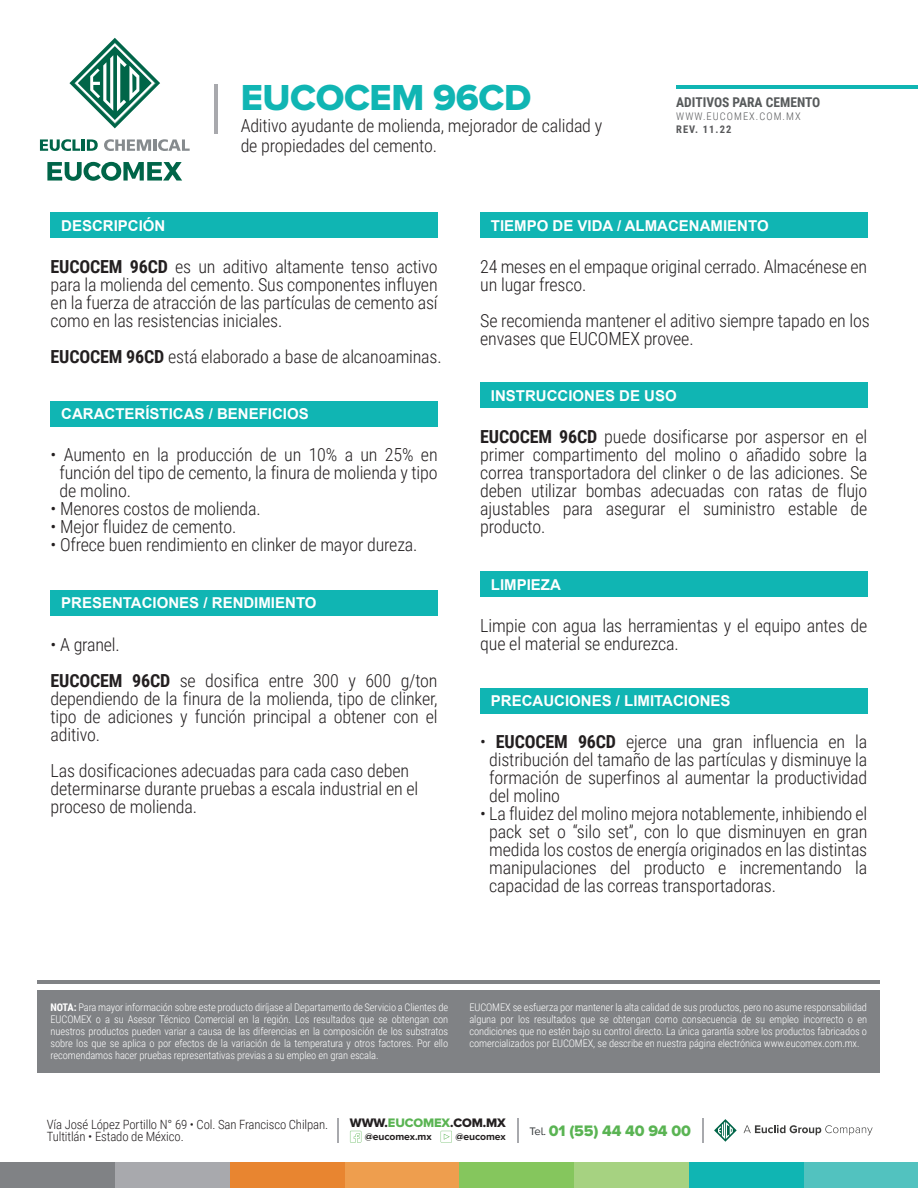
<style>
.page{position:relative;width:918px;height:1188px;background:#fff}
.page>*{position:absolute;margin:0;border:0;box-sizing:border-box;transform-origin:0 0}
.t1{font:37.5px "Proxima Nova A Extrabld";letter-spacing:-.01em;color:#10b5b3}
.t2{font:300 18px/18px "Roboto Condensed";letter-spacing:-.01em;color:#231f20}
.t3{font:15.75px "Proxima Nova A Extrabld";letter-spacing:-.01em;color:#5ab453}
.t4{font:700 15px "Arial";color:#fff}
.t5{font:700 13.5px "Roboto Condensed";color:#575a5b}
.t6{font:300 12.75px/12.8px "Roboto Condensed";letter-spacing:-.01em;color:#231f20}
.t7{font:12.75px "Proxima Nova A Extrabld";letter-spacing:-.01em;color:#231f20}
.t8{font:300 10.5px/12px "Roboto Condensed";letter-spacing:-.01em;color:#fff;text-align:justify}
.t9{font:300 10.5px "Roboto Condensed";letter-spacing:.1em;color:#57585a}
.t10{font:700 10.5px "Roboto Condensed";letter-spacing:.1em;color:#57585a}
.t11{font:700 10.35px "Proxima Nova A";letter-spacing:-.01em;color:#231f20}
.s1{font-weight:700}
.s2{color:#5ab453}
.s3{font-family:"Proxima Nova A";font-size:11.25px;color:#333739}
</style>
<div class="page">
<div style="left:804px;top:1162px;width:114px;height:26px;background:#52c2bf"></div>
<div style="left:689px;top:1162px;width:115px;height:26px;background:#10b5b3"></div>
<div style="left:574px;top:1162px;width:115px;height:26px;background:#a6d281"></div>
<div style="left:459px;top:1162px;width:115px;height:26px;background:#85c65d"></div>
<div style="left:345px;top:1162px;width:114px;height:26px;background:#ee9e4e"></div>
<div style="left:230px;top:1162px;width:115px;height:26px;background:#e88530"></div>
<div style="left:115px;top:1162px;width:115px;height:26px;background:#a8a9ad"></div>
<div style="left:0;top:1162px;width:115px;height:26px;background:#808285"></div>
<svg style="left:714px;top:1119px;width:23px;height:23px"></svg>
<svg style="left:744px;top:1125px;width:129px;height:10px"></svg>
<svg style="left:441px;top:1131px;width:11px;height:12px"></svg>
<svg style="left:350px;top:1131px;width:11px;height:12px"></svg>
<svg style="left:702px;top:1118px;width:1px;height:25px"></svg>
<svg style="left:517px;top:1118px;width:1px;height:25px"></svg>
<hr style="left:337px;top:1118px;width:2px;height:25px;background:#a8a9ad">
<hr style="left:676px;top:86px;width:242px;height:3px;background:#10b5b3">
<hr style="left:214px;top:84px;width:4px;height:50px;background:#a8a9ad">
<svg style="left:47px;top:162px;width:135px;height:19px"></svg>
<svg style="left:69px;top:38px;width:91px;height:90px"></svg>
<svg style="left:40px;top:139px;width:58px;height:12px"></svg>
<svg style="left:104px;top:139px;width:86px;height:12px"></svg>
<div style="left:51px;top:213px;width:387px;height:25px;background:#10b5b3"></div>
<div style="left:51px;top:590px;width:387px;height:26px;background:#10b5b3"></div>
<div style="left:480px;top:213px;width:387px;height:25px;background:#10b5b3"></div>
<div style="left:480px;top:383px;width:387px;height:25px;background:#10b5b3"></div>
<div style="left:480px;top:571px;width:387px;height:26px;background:#10b5b3"></div>
<div style="left:480px;top:688px;width:387px;height:26px;background:#10b5b3"></div>
<div style="left:51px;top:401px;width:387px;height:26px;background:#10b5b3"></div>
<div style="left:37px;top:990px;width:843px;height:82px;background:#808285"></div>
<hr style="left:37px;top:980px;width:843px;height:3px;background:#808285">
<h1 class="t1" style="left:241px;top:76px;width:292px">EUCOCEM 96CD</h1>
<p class="t2" style="left:241px;top:115px;width:363px;line-height:19.5px">Aditivo ayudante de molienda, mejorador de calidad y de propiedades del cemento.</p>
<p class="t5" style="left:676px;top:92px;width:146px">ADITIVOS PARA CEMENTO</p>
<p class="t9" style="left:676px;top:109px;width:126px">WWW.EUCOMEX.COM.MX</p>
<p class="t10" style="left:676px;top:122px;width:57px">REV. 11.22</p>
<p class="t4" style="left:61px;top:216px;width:106px">DESCRIPCIÓN</p>
<p class="t2" style="left:51px;top:257px;width:389px;text-align:justify"><span class="s1">EUCOCEM 96CD</span> es un aditivo altamente tenso activo para la molienda del cemento. Sus componentes influyen en la fuerza de atracción de las partículas de cemento así como en las resistencias iniciales.</p>
<p class="t2" style="left:51px;top:347px;width:393px"><span class="s1">EUCOCEM 96CD</span> está elaborado a base de alcanoaminas.</p>
<p class="t4" style="left:61px;top:404px;width:249px">CARACTERÍSTICAS / BENEFICIOS</p>
<p class="t2" style="left:60px;top:445px;width:380px;text-align:justify;text-indent:-9px">• Aumento en la producción de un 10% a un 25% en función del tipo de cemento, la finura de molienda y tipo de molino.</p>
<p class="t2" style="left:51px;top:499px;width:212px">• Menores costos de molienda.</p>
<p class="t2" style="left:51px;top:517px;width:187px">• Mejor fluidez de cemento.</p>
<p class="t2" style="left:51px;top:535px;width:368px">• Ofrece buen rendimiento en clinker de mayor dureza.</p>
<p class="t4" style="left:61px;top:593px;width:257px">PRESENTACIONES / RENDIMIENTO</p>
<p class="t2" style="left:51px;top:625px;width:389px;line-height:36px">• A granel.<br><span class="s1">EUCOCEM 96CD</span> se dosifica entre 300 y 600 g/ton</p>
<p class="t2" style="left:51px;top:688px;width:389px;text-align:justify">dependiendo de la finura de la molienda, tipo de clinker, tipo de adiciones y función principal a obtener con el aditivo.</p>
<p class="t2" style="left:51px;top:760px;width:369px">Las dosificaciones adecuadas para cada caso deben determinarse durante pruebas a escala industrial en el proceso de molienda.</p>
<p class="t4" style="left:491px;top:216px;width:279px">TIEMPO DE VIDA / ALMACENAMIENTO</p>
<p class="t2" style="left:480px;top:257px;width:389px">24 meses en el empaque original cerrado. Almacénese en un lugar fresco.</p>
<p class="t2" style="left:480px;top:311px;width:391px">Se recomienda mantener el aditivo siempre tapado en los envases que EUCOMEX provee.</p>
<p class="t4" style="left:491px;top:386px;width:187px">INSTRUCCIONES DE USO</p>
<p class="t2" style="left:480px;top:427px;width:389px;text-align:justify"><span class="s1">EUCOCEM 96CD</span> puede dosificarse por aspersor en el primer compartimento del molino o añadido sobre la correa transportadora del clinker o de las adiciones. Se deben utilizar bombas adecuadas con ratas de flujo ajustables para asegurar el suministro estable de producto.</p>
<p class="t4" style="left:491px;top:574px;width:72px">LIMPIEZA</p>
<p class="t2" style="left:480px;top:616px;width:389px">Limpie con agua las herramientas y el equipo antes de que el material se endurezca.</p>
<p class="t4" style="left:491px;top:691px;width:241px">PRECAUCIONES / LIMITACIONES</p>
<p class="t2" style="left:489px;top:732px;width:380px;text-align:justify;text-indent:-9px">• <span class="s1">EUCOCEM 96CD</span> ejerce una gran influencia en la distribución del tamaño de las partículas y disminuye la formación de superfinos al aumentar la productividad del molino</p>
<p class="t2" style="left:489px;top:804px;width:380px;text-align:justify;text-indent:-9px">• La fluidez del molino mejora notablemente, inhibiendo el pack set o “silo set”, con lo que disminuyen en gran medida los costos de energía originados en las distintas manipulaciones del producto e incrementando la capacidad de las correas transportadoras.</p>
<p class="t8" style="left:51px;top:1001px;width:399px"><span class="s1">NOTA:</span> Para mayor información sobre este producto diríjase al Departamento de Servicio a Clientes de EUCOMEX o a su Asesor Técnico Comercial en la región. Los resultados que se obtengan con nuestros productos pueden variar a causa de las diferencias en la composición de los substratos sobre los que se aplica o por efectos de la variación de la temperatura y otros factores. Por ello recomendamos hacer pruebas representativas previas a su empleo en gran escala.</p>
<p class="t8" style="left:469px;top:1001px;width:399px">EUCOMEX se esfuerza por mantener la alta calidad de sus productos, pero no asume responsabilidad alguna por los resultados que se obtengan como consecuencia de su empleo incorrecto o en condiciones que no estén bajo su control directo. La única garantía sobre los productos fabricados o comercializados por EUCOMEX, se describe en nuestra página electrónica www.eucomex.com.mx.</p>
<p class="t7" style="left:350px;top:1115px;width:157px">WWW.<span class="s2">EUCOMEX</span>.COM.MX</p>
<p class="t11" style="left:365px;top:1131px;width:68px">@eucomex.mx</p>
<p class="t11" style="left:456px;top:1131px;width:52px">@eucomex</p>
<p class="t6" style="left:47px;top:1117px;width:283px">Vía José López Portillo N° 69 • Col. San Francisco Chilpan.<br>Tultitlán • Estado de México.</p>
<p class="t3" style="left:529px;top:1121px;width:163px"><span class="s3">Tel.</span> 01 (55) 44 40 94 00</p>
</div>
